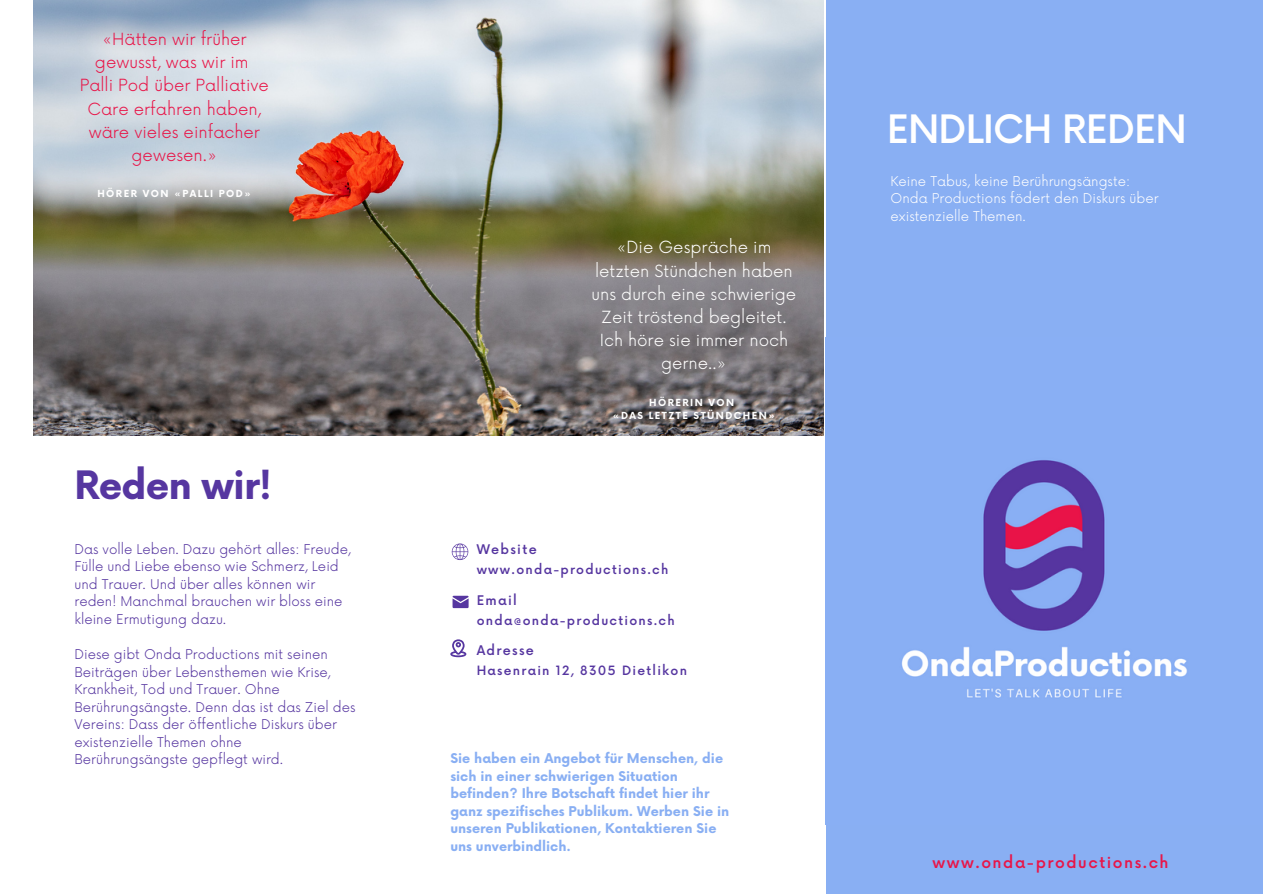
<style>
.page{position:relative;width:1263px;height:894px;background:#fff}
.page>*{position:absolute;margin:0;border:0;box-sizing:border-box;transform-origin:0 0}
.t1{font:500 38.1px "Now";letter-spacing:-.025em;color:#fff}
.t2{font:700 38.1px "Now";letter-spacing:-.025em;color:#5636a0}
.t3{font:300 16.35px/23.1px "Now";color:#fff;text-align:center}
.t4{font:300 16.35px/23.1px "Now";color:#e81548;text-align:center}
.t5{font:500 15.45px "Now";letter-spacing:.1em;color:#e81548}
.t6{font:300 13.05px/17.5px "Now";color:#5636a0}
.t7{font:700 13.05px/17.5px "Now";color:#89aff3}
.t8{font:300 13.05px/17.5px "Now";color:#fff}
.t9{font:500 12.9px "Now";letter-spacing:.1em;color:#5636a0}
.t10{font:500 12.45px "Now";letter-spacing:.1em;color:#5636a0}
.t11{font:700 9.45px "Now";letter-spacing:.15em;color:#fff}
</style>
<div class="page">
<img style="left:34px;top:0;width:789px;height:435px">
<div style="left:826px;top:0;width:437px;height:893px;background:#89aff3"></div>
<img style="left:902px;top:460px;width:285px;height:238px">
<svg style="left:450px;top:639px;width:16px;height:18px"></svg>
<svg style="left:453px;top:595px;width:15px;height:13px"></svg>
<svg style="left:451px;top:543px;width:17px;height:17px"></svg>
<p class="t4" style="left:95px;top:28px;width:155px">«Hätten wir früher gewusst, was wir im</p>
<p class="t4" style="left:80px;top:75px;width:191px">Palli Pod über Palliative<br>Care erfahren haben, wäre vieles einfacher gewesen.»</p>
<p class="t11" style="left:97px;top:189px;width:155px">HÖRER VON «PALLI POD»</p>
<p class="t2" style="left:74px;top:464px;width:199px">Reden wir!</p>
<p class="t6" style="left:74px;top:541px;width:278px">Das volle Leben. Dazu gehört alles: Freude, Fülle und Liebe ebenso wie Schmerz, Leid und Trauer. Und über alles können wir reden! Manchmal brauchen wir bloss eine kleine Ermutigung dazu.</p>
<p class="t6" style="left:74px;top:646px;width:283px">Diese gibt Onda Productions mit seinen Beiträgen über Lebensthemen wie Krise, Krankheit, Tod und Trauer. Ohne Berührungsängste. Denn das ist das Ziel des Vereins: Dass der öffentliche Diskurs über existenzielle Themen ohne Berührungsängste gepflegt wird.</p>
<p class="t9" style="left:477px;top:542px;width:62px">Website</p>
<p class="t3" style="left:592px;top:237px;width:206px">«Die Gespräche im letzten Stündchen haben uns durch eine schwierige<br>Zeit tröstend begleitet.<br>Ich höre sie immer noch gerne..»</p>
<p class="t11" style="left:649px;top:397px;width:87px">HÖRERIN VON</p>
<p class="t11" style="left:613px;top:410px;width:164px">«DAS LETZTE STÜNDCHEN»</p>
<p class="t10" style="left:477px;top:562px;width:193px">www.onda-productions.ch</p>
<p class="t10" style="left:477px;top:613px;width:200px">onda@onda-productions.ch</p>
<p class="t10" style="left:477px;top:663px;width:212px">Hasenrain 12, 8305 Dietlikon</p>
<p class="t9" style="left:477px;top:592px;width:42px">Email</p>
<p class="t9" style="left:477px;top:643px;width:59px">Adresse</p>
<p class="t7" style="left:450px;top:750px;width:280px">Sie haben ein Angebot für Menschen, die sich in einer schwierigen Situation befinden? Ihre Botschaft findet hier ihr ganz spezifisches Publikum. Werben Sie in unseren Publikationen, Kontaktieren Sie uns unverbindlich.</p>
<p class="t1" style="left:887px;top:108px;width:301px">ENDLICH REDEN</p>
<p class="t8" style="left:890px;top:173px;width:241px">Keine Tabus, keine Berührungsängste:</p>
<p class="t8" style="left:890px;top:190px;width:270px">Onda Productions födert den Diskurs über existenzielle Themen.</p>
<p class="t5" style="left:932px;top:854px;width:238px">www.onda-productions.ch</p>
</div>
